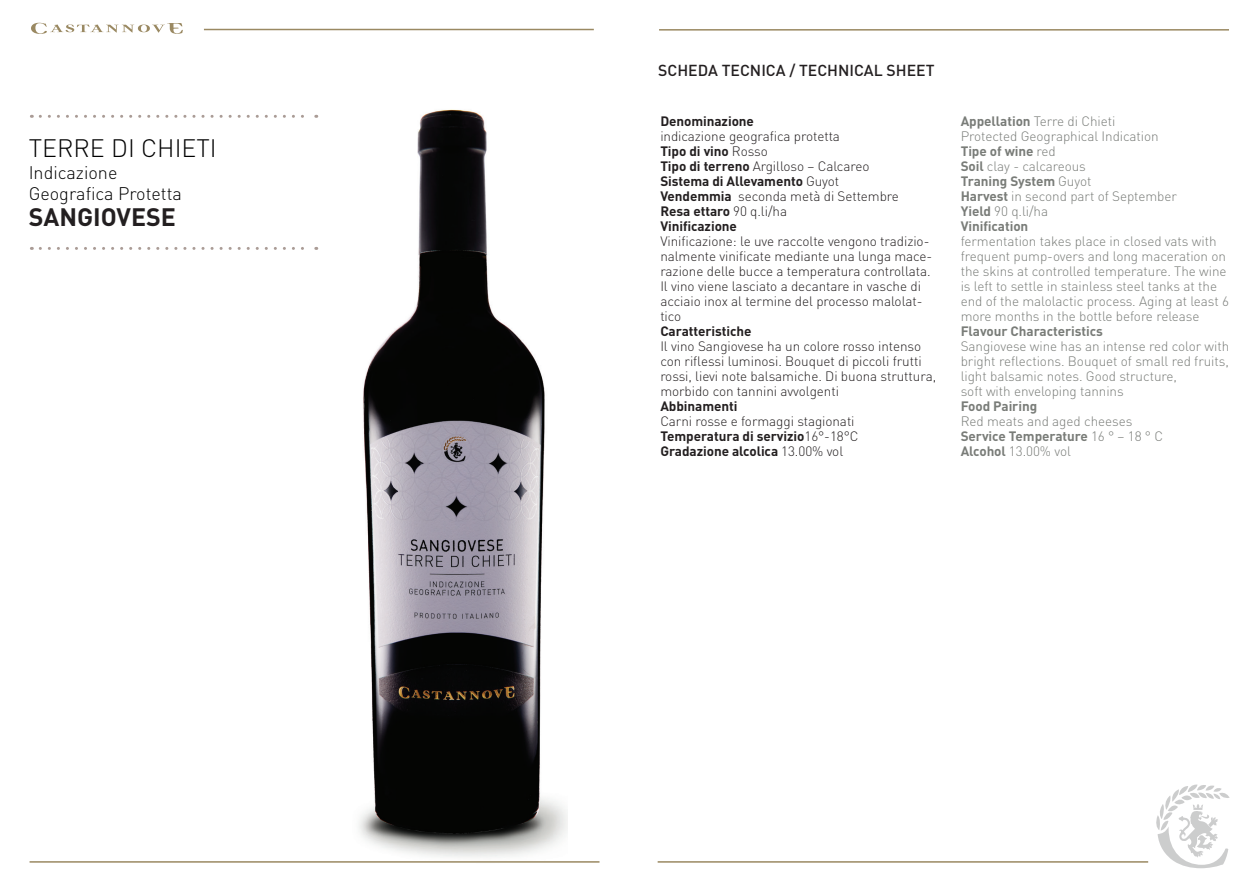
<style>
.page{position:relative;width:1259px;height:893px;background:#fff}
.page>*{position:absolute;margin:0;border:0;box-sizing:border-box;transform-origin:0 0}
.t1{font:300 24.9px "DIN";color:#000}
.t2{font:700 24.9px "DIN";color:#231f20}
.t3{font:300 18px/21.6px "DIN";color:#000}
.t4{font:500 15.75px "DIN";color:#231f20}
.t5{font:300 13.5px/15px "DIN";letter-spacing:-.005em;color:#231f20}
.t6{font:300 13.5px/15px "DIN";letter-spacing:-.005em;color:#797c78}
.t7{font:700 13.5px "DIN";letter-spacing:-.005em;color:#231f20}
.t8{font:700 13.5px "DIN";letter-spacing:-.005em;color:#797c78}
.s1{font-weight:700}
</style>
<div class="page">
<svg style="left:40px;top:115px;width:277px;height:3px"></svg>
<svg style="left:40px;top:247px;width:277px;height:3px"></svg>
<img style="left:359px;top:109px;width:209px;height:748px">
<svg style="left:1156px;top:784px;width:73px;height:84px"></svg>
<svg style="left:31px;top:23px;width:152px;height:11px"></svg>
<hr style="left:204px;top:29px;width:390px;height:1px;background:#9a8962">
<hr style="left:659px;top:29px;width:570px;height:2px;background:#9a8962">
<hr style="left:30px;top:861px;width:569px;height:2px;background:#9a8962">
<hr style="left:657px;top:861px;width:491px;height:2px;background:#9a8962">
<h1 class="t1" style="left:29px;top:133px;width:189px">TERRE DI CHIETI</h1>
<h2 class="t3" style="left:29px;top:161px;width:155px">Indicazione<br>Geografica Protetta</h2>
<h1 class="t2" style="left:29px;top:201px;width:149px">SANGIOVESE</h1>
<p class="t4" style="left:658px;top:60px;width:278px">SCHEDA TECNICA / TECHNICAL SHEET</p>
<p class="t7" style="left:660px;top:112px;width:95px">Denominazione</p>
<p class="t5" style="left:660px;top:129px;width:240px">indicazione geografica protetta<br><span class="s1">Tipo di vino</span> Rosso<br><span class="s1">Tipo di terreno</span> Argilloso – Calcareo<br><span class="s1">Sistema di Allevamento</span> Guyot<br><span class="s1">Vendemmia</span> seconda metà di Settembre<br><span class="s1">Resa ettaro</span> 90 q.li/ha<br><span class="s1">Vinificazione</span></p>
<p class="t5" style="left:660px;top:234px;width:273px">Vinificazione: le uve raccolte vengono tradizio&shy;nalmente vinificate mediante una lunga mace&shy;razione delle bucce a temperatura controllata.<br>Il vino viene lasciato a decantare in vasche di acciaio inox al termine del processo malolat&shy;tico</p>
<p class="t7" style="left:660px;top:322px;width:93px">Caratteristiche</p>
<p class="t5" style="left:660px;top:339px;width:277px">Il vino Sangiovese ha un colore rosso intenso con riflessi luminosi. Bouquet di piccoli frutti rossi, lievi note balsamiche. Di buona struttura, morbido con tannini avvolgenti</p>
<p class="t7" style="left:660px;top:397px;width:79px">Abbinamenti</p>
<p class="t5" style="left:660px;top:414px;width:200px">Carni rosse e formaggi stagionati<br><span class="s1">Temperatura di servizio</span>16°-18°C<br><span class="s1">Gradazione alcolica</span> 13.00% vol</p>
<p class="t6" style="left:960px;top:114px;width:218px"><span class="s1">Appellation</span> Terre di Chieti<br>Protected Geographical Indication<br><span class="s1">Tipe of wine</span> red<br><span class="s1">Soil</span> clay - calcareous<br><span class="s1">Traning System</span> Guyot<br><span class="s1">Harvest</span> in second part of September<br><span class="s1">Yield</span> 90 q.li/ha<br><span class="s1">Vinification</span></p>
<p class="t6" style="left:960px;top:233px;width:270px">fermentation takes place in closed vats with frequent pump-overs and long maceration on the skins at controlled temperature. The wine is left to settle in stainless steel tanks at the end of the malolactic process. Aging at least 6 more months in the bottle before release</p>
<p class="t8" style="left:960px;top:322px;width:144px">Flavour Characteristics</p>
<p class="t6" style="left:960px;top:338px;width:270px">Sangiovese wine has an intense red color with bright reflections. Bouquet of small red fruits, light balsamic notes. Good structure,<br>soft with enveloping tannins</p>
<p class="t8" style="left:960px;top:397px;width:78px">Food Pairing</p>
<p class="t6" style="left:960px;top:413px;width:204px">Red meats and aged cheeses<br><span class="s1">Service Temperature</span> 16 ° – 18 ° C<br><span class="s1">Alcohol</span> 13.00% vol</p>
</div>
